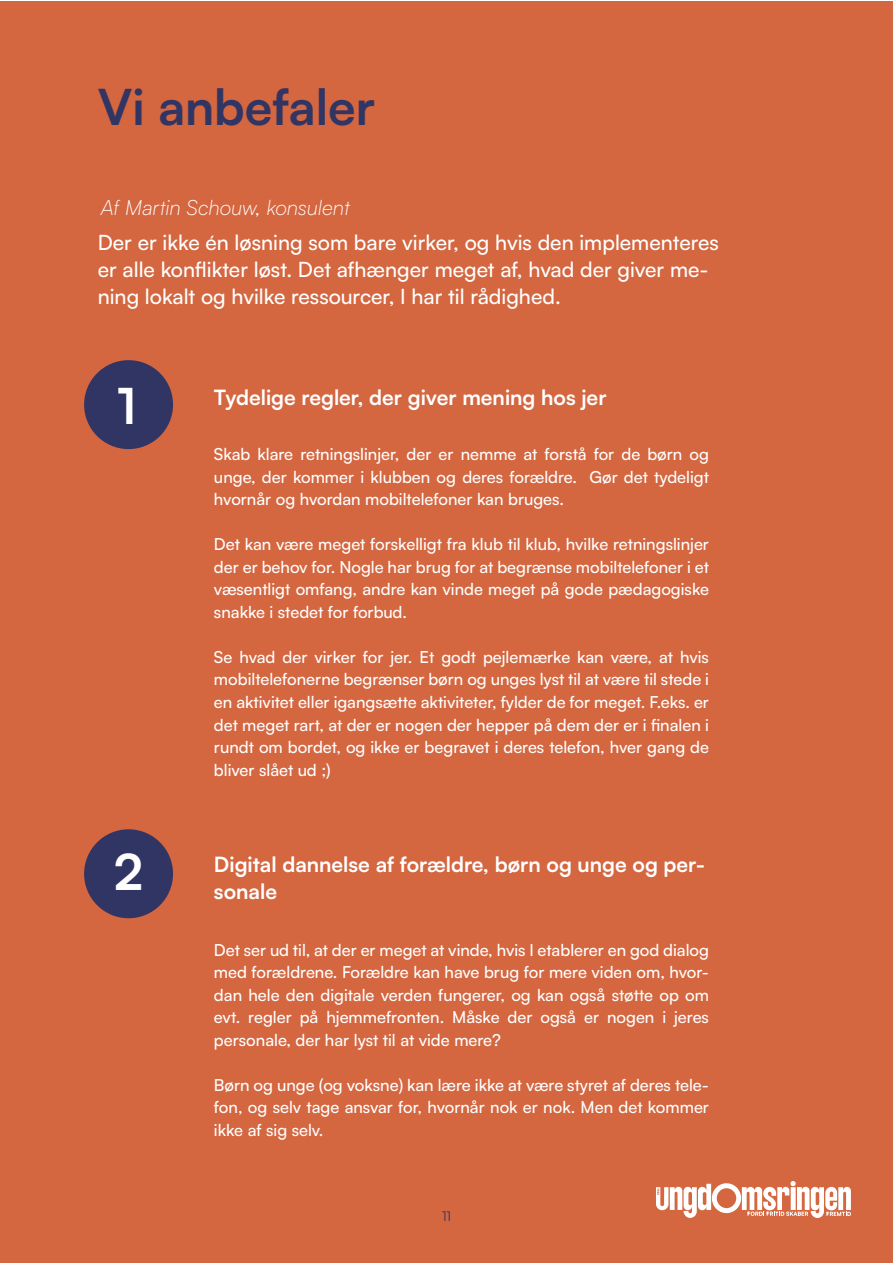
<style>
.page{position:relative;width:893px;height:1263px;background:#fff}
.page>*{position:absolute;margin:0;border:0;box-sizing:border-box;transform-origin:0 0}
.t1{font:700 49.5px "Satoshi";color:#313564}
.t2{font:700 49.5px "Satoshi";color:#fff}
.Big_BodyCopy{font:500 21px/27px "Satoshi";color:#fff}
.Big_BodyCopy-2{font:700 21px/27px "Satoshi";color:#fff}
.Big_BodyCopy-3{font:italic 300 21px "Satoshi";color:#fff}
.body_two_columns{font:500 16.5px/22.5px "Satoshi";color:#fff;text-align:justify}
.t3{font:13.5px "Satoshi";color:#313564}
</style>
<div class="page">
<div style="left:0;top:1px;width:893px;height:1261px;background:#d46640"></div>
<div style="left:84px;top:360px;width:89px;height:89px;background:#313564;border-radius:50%"></div>
<div style="left:84px;top:829px;width:89px;height:89px;background:#313564;border-radius:50%"></div>
<svg style="left:656px;top:1181px;width:195px;height:37px"></svg>
<div style="left:791px;top:1187px;width:5px;height:23px;background:#fff"></div>
<h1 class="t1" style="left:98px;top:71px;width:279px">Vi anbefaler</h1>
<p class="Big_BodyCopy-3" style="left:101px;top:194px;width:251px">Af Martin Schouw, konsulent</p>
<p class="Big_BodyCopy" style="left:98px;top:227px;width:623px">Der er ikke én løsning som bare virker, og hvis den implementeres er alle konflikter løst. Det afhænger meget af, hvad der giver me&shy;ning lokalt og hvilke ressourcer, I har til rådighed.</p>
<p class="t2" style="left:117px;top:370px;width:21px">1</p>
<p class="t2" style="left:114px;top:836px;width:31px">2</p>
<p class="Big_BodyCopy-2" style="left:214px;top:383px;width:394px">Tydelige regler, der giver mening hos jer</p>
<p class="body_two_columns" style="left:214px;top:442px;width:497px">Skab klare retningslinjer, der er nemme at forstå for de børn og unge, der kommer i klubben og deres forældre. Gør det tydeligt hvornår og hvordan mobiltelefoner kan bruges.</p>
<p class="body_two_columns" style="left:214px;top:532px;width:497px">Det kan være meget forskelligt fra klub til klub, hvilke retningslinjer der er behov for. Nogle har brug for at begrænse mobiltelefoner i et væsentligt omfang, andre kan vinde meget på gode pædagogiske snakke i stedet for forbud.</p>
<p class="body_two_columns" style="left:214px;top:645px;width:497px">Se hvad der virker for jer. Et godt pejlemærke kan være, at hvis mobiltelefonerne begrænser børn og unges lyst til at være til stede i en aktivitet eller igangsætte aktiviteter, fylder de for meget. F.eks. er det meget rart, at der er nogen der hepper på dem der er i finalen i rundt om bordet, og ikke er begravet i deres telefon, hver gang de bliver slået ud ;)</p>
<p class="Big_BodyCopy-2" style="left:214px;top:849px;width:493px">Digital dannelse af forældre, børn og unge og per&shy;sonale</p>
<p class="body_two_columns" style="left:214px;top:937px;width:497px">Det ser ud til, at der er meget at vinde, hvis I etablerer en god dialog med forældrene. Forældre kan have brug for mere viden om, hvor&shy;dan hele den digitale verden fungerer, og kan også støtte op om evt. regler på hjemmefronten. Måske der også er nogen i jeres personale, der har lyst til at vide mere?</p>
<p class="body_two_columns" style="left:214px;top:1072px;width:497px">Børn og unge (og voksne) kan lære ikke at være styret af deres tele&shy;fon, og selv tage ansvar for, hvornår nok er nok. Men det kommer ikke af sig selv.</p>
<p class="t3" style="left:442px;top:1207px;width:10px">11</p>
</div>
